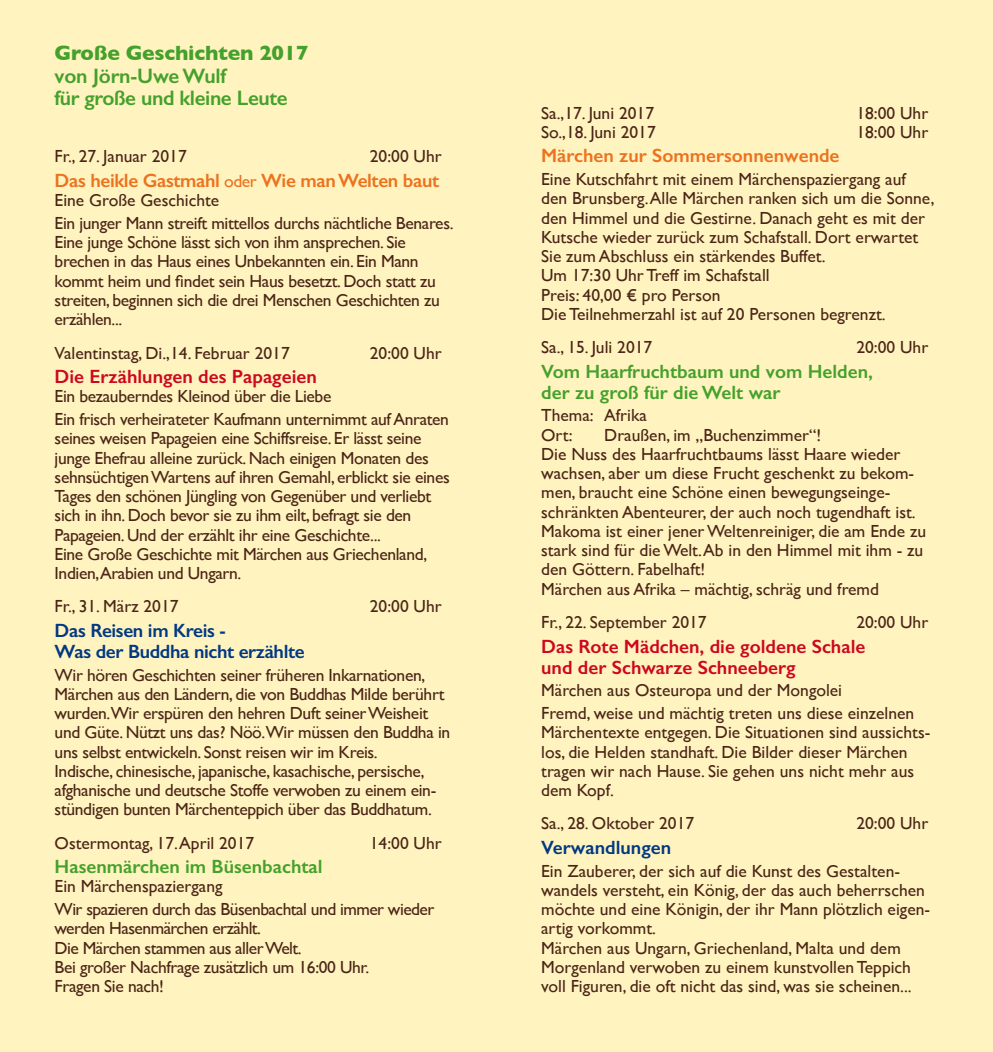
<style>
.page{position:relative;width:993px;height:1052px;background:#fff}
.page>*{position:absolute;margin:0;border:0;box-sizing:border-box;transform-origin:0 0}
.t1{font:600 21px/22.8px "Gill Sans";letter-spacing:-.02em;color:#44a12b}
.t2{font:700 21px "Gill Sans";letter-spacing:-.01em;color:#44a12b}
.t3{font:600 19.25px/21px "Gill Sans";color:#cd071e}
.t4{font:600 19.25px/21px "Gill Sans";color:#44a12b}
.t5{font:600 19.25px/21px "Gill Sans";letter-spacing:-.02em;color:#003882}
.t6{font:600 19.25px "Gill Sans";letter-spacing:-.02em;color:#ec721e}
.t7{font:600 19.25px "Gill Sans";color:#ec721e}
.t8{font:600 19.25px "Gill Sans";color:#003882}
.t9{font:17.5px/19.2px "Gill Sans";color:#4b2516}
.t10{font:17.5px/19.2px "Gill Sans";letter-spacing:-.02em;color:#4b2516}
.t11{font:17.5px/19.2px "Gill Sans";letter-spacing:-.03em;color:#4b2516}
.s1{font-weight:400;font-size:17.5px}
</style>
<div class="page">
<div style="left:0;top:0;width:992px;height:1052px;background:#fff3c0"></div>
<p class="t2" style="left:55px;top:36px;width:255px">Große Geschichten 2017</p>
<p class="t1" style="left:55px;top:64px;width:234px">von Jörn-Uwe Wulf<br>für große und kleine Leute</p>
<p class="t9" style="left:55px;top:147px;width:134px">Fr., 27. Januar 2017</p>
<p class="t9" style="left:370px;top:147px;width:73px">20:00 Uhr</p>
<p class="t6" style="left:55px;top:169px;width:386px">Das heikle Gastmahl <span class="s1">oder</span> Wie man Welten baut</p>
<p class="t10" style="left:55px;top:189px;width:400px;line-height:22.8px">Eine Große Geschichte<br>Ein junger Mann streift mittellos durchs nächtliche Benares.</p>
<p class="t10" style="left:55px;top:232px;width:386px">Eine junge Schöne lässt sich von ihm ansprechen. Sie brechen in das Haus eines Unbekannten ein. Ein Mann kommt heim und findet sein Haus besetzt. Doch statt zu streiten, beginnen sich die drei Menschen Geschichten zu erzählen...</p>
<p class="t9" style="left:55px;top:343px;width:236px">Valentinstag, Di.,14. Februar 2017</p>
<p class="t9" style="left:370px;top:343px;width:73px">20:00 Uhr</p>
<p class="t3" style="left:55px;top:366px;width:264px">Die Erzählungen des Papageien</p>
<p class="t10" style="left:55px;top:385px;width:396px;line-height:22.8px">Ein bezauberndes Kleinod über die Liebe<br>Ein frisch verheirateter Kaufmann unternimmt auf Anraten</p>
<p class="t10" style="left:55px;top:428px;width:396px">seines weisen Papageien eine Schiffsreise. Er lässt seine junge Ehefrau alleine zurück. Nach einigen Monaten des sehnsüchtigen Wartens auf ihren Gemahl, erblickt sie eines Tages den schönen Jüngling von Gegenüber und verliebt sich in ihn. Doch bevor sie zu ihm eilt, befragt sie den Papageien. Und der erzählt ihr eine Geschichte...<br>Eine Große Geschichte mit Märchen aus Griechenland, Indien,Arabien und Ungarn.</p>
<p class="t9" style="left:55px;top:596px;width:125px">Fr., 31. März 2017</p>
<p class="t9" style="left:370px;top:596px;width:73px">20:00 Uhr</p>
<p class="t5" style="left:55px;top:619px;width:251px">Das Reisen im Kreis -<br>Was der Buddha nicht erzählte</p>
<p class="t10" style="left:55px;top:665px;width:397px">Wir hören Geschichten seiner früheren Inkarnationen, Märchen aus den Ländern, die von Buddhas Milde berührt wurden.Wir erspüren den hehren Duft seiner Weisheit und Güte. Nützt uns das? Nöö.Wir müssen den Buddha in uns selbst entwickeln. Sonst reisen wir im Kreis.<br>Indische, chinesische, japanische, kasachische, persische, afghanische und deutsche Stoffe verwoben zu einem ein&shy;stündigen bunten Märchenteppich über das Buddhatum.</p>
<p class="t9" style="left:55px;top:833px;width:201px">Ostermontag, 17. April 2017</p>
<p class="t9" style="left:370px;top:833px;width:73px">14:00 Uhr</p>
<p class="t4" style="left:55px;top:856px;width:269px">Hasenmärchen im Büsenbachtal</p>
<p class="t11" style="left:55px;top:875px;width:381px;line-height:22.8px">Ein Märchenspaziergang<br>Wir spazieren durch das Büsenbachtal und immer wieder</p>
<p class="t11" style="left:55px;top:918px;width:316px">werden Hasenmärchen erzählt.<br>Die Märchen stammen aus aller Welt.<br>Bei großer Nachfrage zusätzlich um 16:00 Uhr.<br>Fragen Sie nach!</p>
<p class="t9" style="left:541px;top:103px;width:114px">Sa.,17. Juni 2017</p>
<p class="t9" style="left:856px;top:103px;width:73px">18:00 Uhr</p>
<p class="t9" style="left:541px;top:122px;width:116px">So.,18. Juni 2017</p>
<p class="t9" style="left:856px;top:122px;width:73px">18:00 Uhr</p>
<p class="t7" style="left:541px;top:144px;width:300px">Märchen zur Sommersonnenwende</p>
<p class="t9" style="left:541px;top:169px;width:394px">Eine Kutschfahrt mit einem Märchenspaziergang auf den Brunsberg. Alle Märchen ranken sich um die Sonne, den Himmel und die Gestirne. Danach geht es mit der Kutsche wieder zurück zum Schafstall. Dort erwartet Sie zum Abschluss ein stärkendes Buffet.<br>Um 17:30 Uhr Treff im Schafstall<br>Preis: 40,00 € pro Person<br>Die Teilnehmerzahl ist auf 20 Personen begrenzt.</p>
<p class="t9" style="left:541px;top:337px;width:113px">Sa., 15. Juli 2017</p>
<p class="t9" style="left:856px;top:337px;width:73px">20:00 Uhr</p>
<p class="t4" style="left:541px;top:360px;width:333px">Vom Haarfruchtbaum und vom Helden, der zu groß für die Welt war</p>
<p class="t9" style="left:541px;top:406px;width:107px">Thema: Afrika<br>Ort:</p>
<p class="t9" style="left:541px;top:425px;width:386px;text-indent:63px">Draußen, im „Buchenzimmer“!<br>Die Nuss des Haarfruchtbaums lässt Haare wieder wachsen, aber um diese Frucht geschenkt zu bekom&shy;men, braucht eine Schöne einen bewegungseinge&shy;schränkten Abenteurer, der auch noch tugendhaft ist.<br>Makoma ist einer jener Weltenreiniger, die am Ende zu stark sind für die Welt. Ab in den Himmel mit ihm - zu den Göttern. Fabelhaft!<br>Märchen aus Afrika – mächtig, schräg und fremd</p>
<p class="t9" style="left:541px;top:612px;width:167px">Fr., 22. September 2017</p>
<p class="t9" style="left:856px;top:612px;width:73px">20:00 Uhr</p>
<p class="t3" style="left:541px;top:635px;width:325px">Das Rote Mädchen, die goldene Schale und der Schwarze Schneeberg</p>
<p class="t9" style="left:541px;top:679px;width:374px;line-height:22.8px">Märchen aus Osteuropa und der Mongolei<br>Fremd, weise und mächtig treten uns diese einzelnen</p>
<p class="t9" style="left:541px;top:722px;width:390px">Märchentexte entgegen. Die Situationen sind aussichts&shy;los, die Helden standhaft. Die Bilder dieser Märchen tragen wir nach Hause. Sie gehen uns nicht mehr aus dem Kopf.</p>
<p class="t9" style="left:541px;top:813px;width:154px">Sa., 28. Oktober 2017</p>
<p class="t9" style="left:856px;top:813px;width:73px">20:00 Uhr</p>
<p class="t8" style="left:541px;top:835px;width:131px">Verwandlungen</p>
<p class="t9" style="left:541px;top:861px;width:390px">Ein Zauberer, der sich auf die Kunst des Gestalten&shy;wandels versteht, ein König, der das auch beherrschen möchte und eine Königin, der ihr Mann plötzlich eigen&shy;artig vorkommt.<br>Märchen aus Ungarn, Griechenland, Malta und dem Morgenland verwoben zu einem kunstvollen Teppich voll Figuren, die oft nicht das sind, was sie scheinen...</p>
</div>
